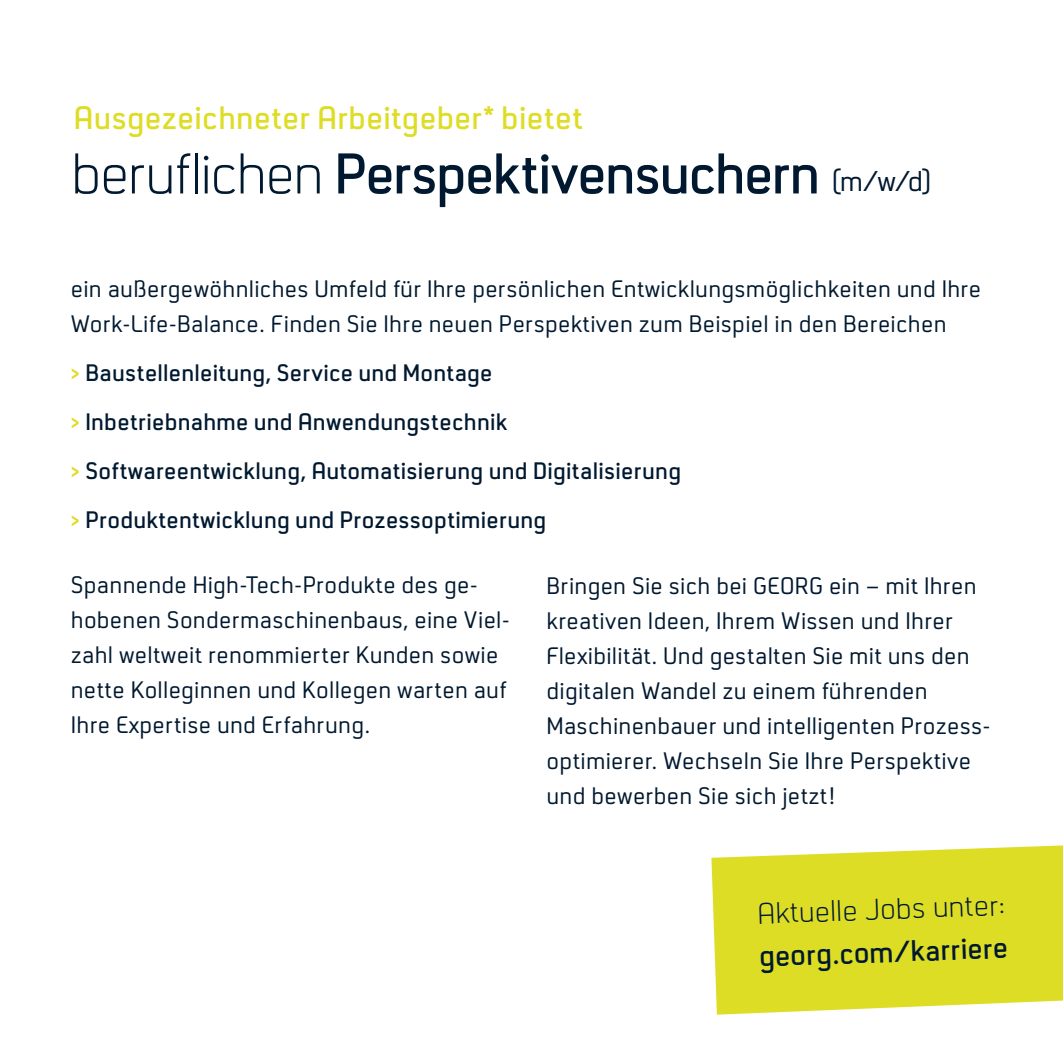
<style>
.page{position:relative;width:1063px;height:1063px;background:#fff}
.page>*{position:absolute;margin:0;border:0;box-sizing:border-box;transform-origin:0 0}
.t1{font:600 60px "Neustadt";letter-spacing:-.025em;color:#001930}
.t2{font:600 34px "Neustadt";letter-spacing:.01em;color:#dedd26}
.t3{font:300 31.25px "Neustadt";color:#001930}
.t4{font:600 31.25px "Neustadt";color:#001930}
.t5{font:25px/35px "Neustadt";letter-spacing:.01em;color:#001930}
.t6{font:600 25px/49.2px "Neustadt";letter-spacing:.01em;color:#001930}
.s1{font-weight:300}
.s2{font-weight:400;font-size:30px}
.s3{color:#dedd26}
</style>
<div class="page">
<svg style="left:711px;top:845px;width:352px;height:170px;background:#e1e039"></svg>
<h2 class="t2" style="left:74px;top:100px;width:511px">Ausgezeichneter Arbeitgeber* bietet</h2>
<h1 class="t1" style="left:71px;top:142px;width:863px"><span class="s1">beruflichen</span> Perspektivensuchern <span class="s2">(m/w/d)</span></h1>
<p class="t5" style="left:71px;top:271px;width:912px">ein außergewöhnliches Umfeld für Ihre persönlichen Entwicklungsmöglichkeiten und Ihre<br>Work-Life-Balance. Finden Sie Ihre neuen Perspektiven zum Beispiel in den Bereichen</p>
<p class="t6" style="left:71px;top:348px;width:612px"><span class="s3">&gt;</span> Baustellenleitung, Service und Montage<br><span class="s3">&gt;</span> Inbetriebnahme und Anwendungstechnik<br><span class="s3">&gt;</span> Softwareentwicklung, Automatisierung und Digitalisierung <span class="s3">&gt;</span> Produktentwicklung und Prozessoptimierung</p>
<p class="t5" style="left:71px;top:568px;width:441px">Spannende High-Tech-Produkte des ge&shy;hobenen Sondermaschinenbaus, eine Viel&shy;zahl weltweit renommierter Kunden sowie nette Kolleginnen und Kollegen warten auf Ihre Expertise und Erfahrung.</p>
<p class="t5" style="left:546px;top:569px;width:446px">Bringen Sie sich bei GEORG ein – mit Ihren kreativen Ideen, Ihrem Wissen und Ihrer Flexibilität. Und gestalten Sie mit uns den digitalen Wandel zu einem führenden Maschinenbauer und intelligenten Prozess&shy;optimierer. Wechseln Sie Ihre Perspektive und bewerben Sie sich jetzt!</p>
<p class="t3" style="left:757px;top:897px;width:250px;rotate:-2deg">Aktuelle Jobs unter:</p>
<p class="t4" style="left:758px;top:940px;width:251px;rotate:-2deg">georg.com/karriere</p>
</div>
